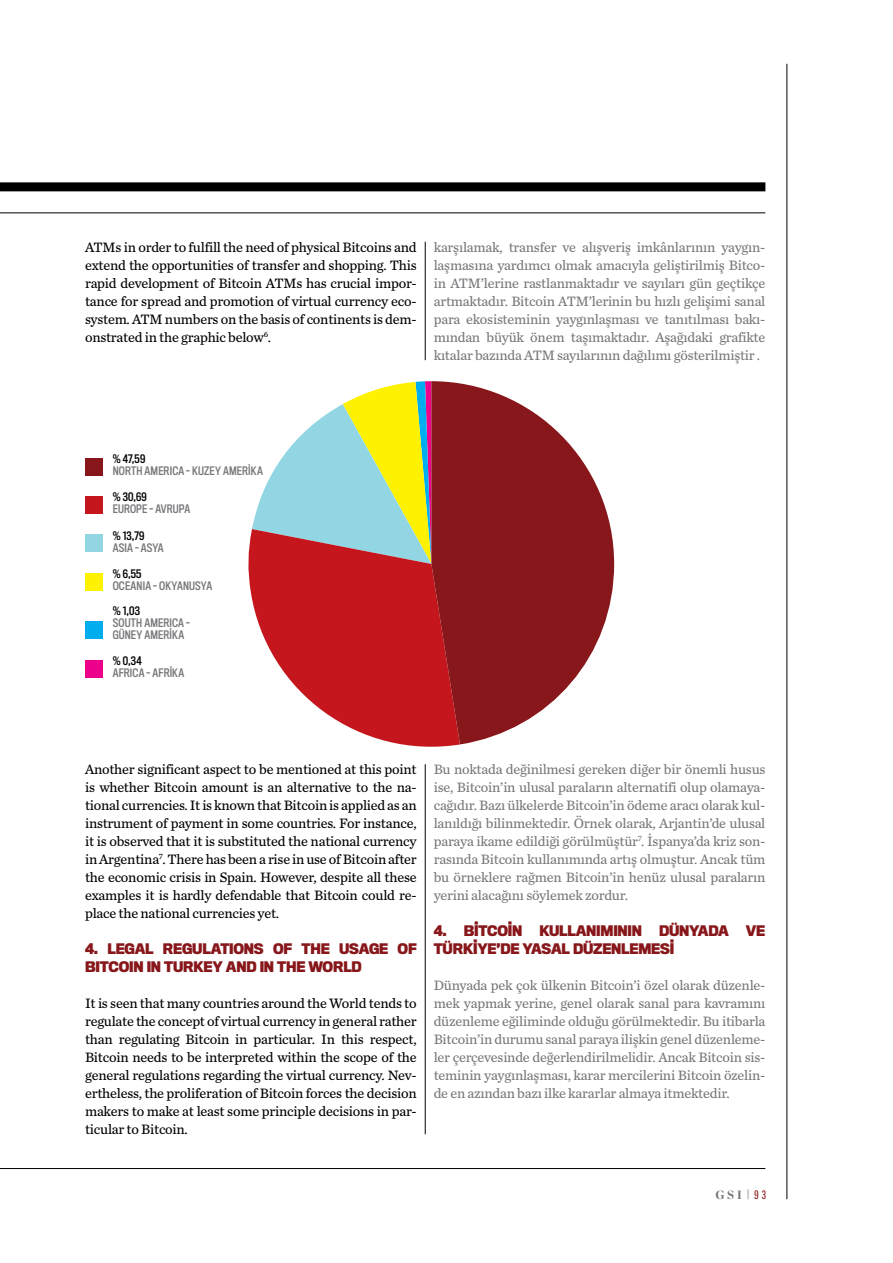
<style>
.page{position:relative;width:893px;height:1263px;background:#fff}
.page>*{position:absolute;margin:0;border:0;box-sizing:border-box;transform-origin:0 0}
.t1{font:14.25px/18px "Chronicle Text G3";letter-spacing:-.015em;color:#77787b;text-align:justify}
.t2{font:14.25px/18px "Chronicle Text G3";letter-spacing:-.015em;color:#000;text-align:justify}
.t3{font:700 13.5px/18px "Titling Gothic FB Narrow";letter-spacing:-.015em;color:#87171a}
.t4{font:900 12px "Chronicle Display";color:#77787b}
.t5{font:10.8px/12px "Titling Gothic FB Cond Standard";letter-spacing:.015em;color:#77787b}
.t6{font:10.8px "Titling Gothic FB Cond Standard";letter-spacing:.02em;color:#000}
.s1{font-family:"Flama Condensed Basic";font-weight:400}
.s2{font-family:"Flama Condensed Basic";font-weight:400;color:#87171a}
</style>
<div class="page">
<div style="left:0;top:182px;width:765px;height:9px;background:#000"></div>
<hr style="left:0;top:213px;width:765px;height:1px;background:#000">
<hr style="left:787px;top:64px;width:1px;height:1135px;background:#000">
<hr style="left:0;top:1168px;width:765px;height:1px;background:#000">
<hr style="left:425px;top:242px;width:1px;height:118px;background:#000">
<hr style="left:425px;top:764px;width:1px;height:370px;background:#000">
<svg style="left:252px;top:381px;width:179px;height:148px"></svg>
<svg style="left:248px;top:529px;width:212px;height:218px;fill:#c4161c"></svg>
<svg style="left:431px;top:381px;width:183px;height:363px;fill:#87171a"></svg>
<div style="left:85px;top:458px;width:17px;height:17px;background:#87171a"></div>
<div style="left:85px;top:496px;width:17px;height:17px;background:#c4161c"></div>
<div style="left:85px;top:535px;width:17px;height:17px;background:#92d6e3"></div>
<div style="left:85px;top:573px;width:17px;height:17px;background:#fff200"></div>
<div style="left:85px;top:622px;width:17px;height:17px;background:#00aeef"></div>
<div style="left:85px;top:660px;width:17px;height:17px;background:#ec008c"></div>
<p class="t2" style="left:85px;top:237px;width:333px">ATMs in order to fulfill the need of physical Bitcoins and extend the opportunities of transfer and shopping. This rapid development of Bitcoin ATMs has crucial impor&shy;tance for spread and promotion of virtual currency eco&shy;system. ATM numbers on the basis of continents is dem&shy;onstrated in the graphic below<sup>6</sup>.</p>
<p class="t1" style="left:434px;top:237px;width:333px">karşılamak, transfer ve alışveriş imkânlarının yaygın&shy;laşmasına yardımcı olmak amacıyla geliştirilmiş Bitco&shy;in ATM’lerine rastlanmaktadır ve sayıları gün geçtikçe artmaktadır. Bitcoin ATM’lerinin bu hızlı gelişimi sanal para ekosisteminin yaygınlaşması ve tanıtılması bakı&shy;mından büyük önem taşımaktadır. Aşağıdaki grafikte kıtalar bazında ATM sayılarının dağılımı gösterilmiştir .</p>
<p class="t6" style="left:113px;top:452px;width:34px">% 47,59</p>
<p class="t5" style="left:113px;top:465px;width:7px">NORTH</p>
<p class="t5" style="left:145px;top:465px;width:99px">AMERICA - KUZEY AMERİK</p>
<p class="t5" style="left:257px;top:465px;width:7px">A</p>
<p class="t6" style="left:113px;top:491px;width:36px">% 30,69</p>
<p class="t5" style="left:113px;top:503px;width:7px">EUROPE</p>
<p class="t5" style="left:150px;top:503px;width:42px">- AVRUPA</p>
<p class="t6" style="left:113px;top:529px;width:33px">% 13,79</p>
<p class="t5" style="left:113px;top:541px;width:53px">ASIA - ASYA</p>
<p class="t6" style="left:113px;top:567px;width:30px">% 6,55</p>
<p class="t5" style="left:113px;top:580px;width:101px">OCEANIA - OKYANUSYA</p>
<p class="t6" style="left:113px;top:604px;width:29px">% 1,03</p>
<p class="t5" style="left:113px;top:616px;width:13px">SOUTH</p>
<p class="t5" style="left:113px;top:616px;width:79px;text-indent:32px">AMERICA -<br>GÜNEY AMERİK</p>
<p class="t5" style="left:178px;top:628px;width:7px">A</p>
<p class="t6" style="left:113px;top:655px;width:30px">% 0,34</p>
<p class="t5" style="left:113px;top:667px;width:52px">AFRICA - AFRİK</p>
<p class="t5" style="left:179px;top:667px;width:7px">A</p>
<p class="t2" style="left:85px;top:759px;width:333px">Another significant aspect to be mentioned at this point is whether Bitcoin amount is an alternative to the na&shy;tional currencies. It is known that Bitcoin is applied as an instrument of payment in some countries. For instance, it is observed that it is substituted the national currency in Argentina<sup>7</sup>. There has been a rise in use of Bitcoin after the economic crisis in Spain. However, despite all these examples it is hardly defendable that Bitcoin could re&shy;place the national currencies yet.</p>
<p class="t3" style="left:85px;top:939px;width:333px">4. LEGAL REGULATIONS OF THE USAGE OF<br>BITCO</p>
<p class="t3" style="left:129px;top:957px;width:192px">IN IN TURKEY AND IN THE WOR</p>
<p class="t3" style="left:343px;top:957px;width:19px">LD</p>
<p class="t2" style="left:85px;top:993px;width:333px">It is seen that many countries around the World tends to regulate the concept of virtual currency in general rather than regulating Bitcoin in particular. In this respect, Bitcoin needs to be interpreted within the scope of the general regulations regarding the virtual currency. Nev&shy;ertheless, the proliferation of Bitcoin forces the decision makers to make at least some principle decisions in par&shy;ticular to Bitcoin.</p>
<p class="t1" style="left:434px;top:759px;width:333px">Bu noktada değinilmesi gereken diğer bir önemli husus ise, Bitcoin’in ulusal paraların alternatifi olup olamaya&shy;cağıdır. Bazı ülkelerde Bitcoin’in ödeme aracı olarak kul&shy;lanıldığı bilinmektedir. Örnek olarak, Arjantin’de ulusal paraya ikame edildiği görülmüştür<sup>7</sup>. İspanya’da kriz son&shy;rasında Bitcoin kullanımında artış olmuştur. Ancak tüm bu örneklere rağmen Bitcoin’in henüz ulusal paraların yerini alacağını söylemek zordur.</p>
<p class="t3" style="left:434px;top:921px;width:82px">4. BİTCOİN</p>
<p class="t3" style="left:539px;top:921px;width:103px">KULLANIMININ</p>
<p class="t3" style="left:659px;top:921px;width:71px">DÜNYADA</p>
<p class="t3" style="left:746px;top:921px;width:20px">VE</p>
<p class="t3" style="left:434px;top:939px;width:180px">TÜRKİYE’DE YASAL DÜZENLEME</p>
<p class="t3" style="left:660px;top:939px;width:14px">Sİ</p>
<p class="t1" style="left:434px;top:975px;width:333px">Dünyada pek çok ülkenin Bitcoin’i özel olarak düzenle&shy;mek yapmak yerine, genel olarak sanal para kavramını düzenleme eğiliminde olduğu görülmektedir. Bu itibarla Bitcoin’in durumu sanal paraya ilişkin genel düzenleme&shy;ler çerçevesinde değerlendirilmelidir. Ancak Bitcoin sis&shy;teminin yaygınlaşması, karar mercilerini Bitcoin özelin&shy;de en azından bazı ilke kararlar almaya itmektedir.</p>
<p class="t4" style="left:715px;top:1185px;width:52px">gsi <span class="s1">|</span> <span class="s2">93</span></p>
</div>
